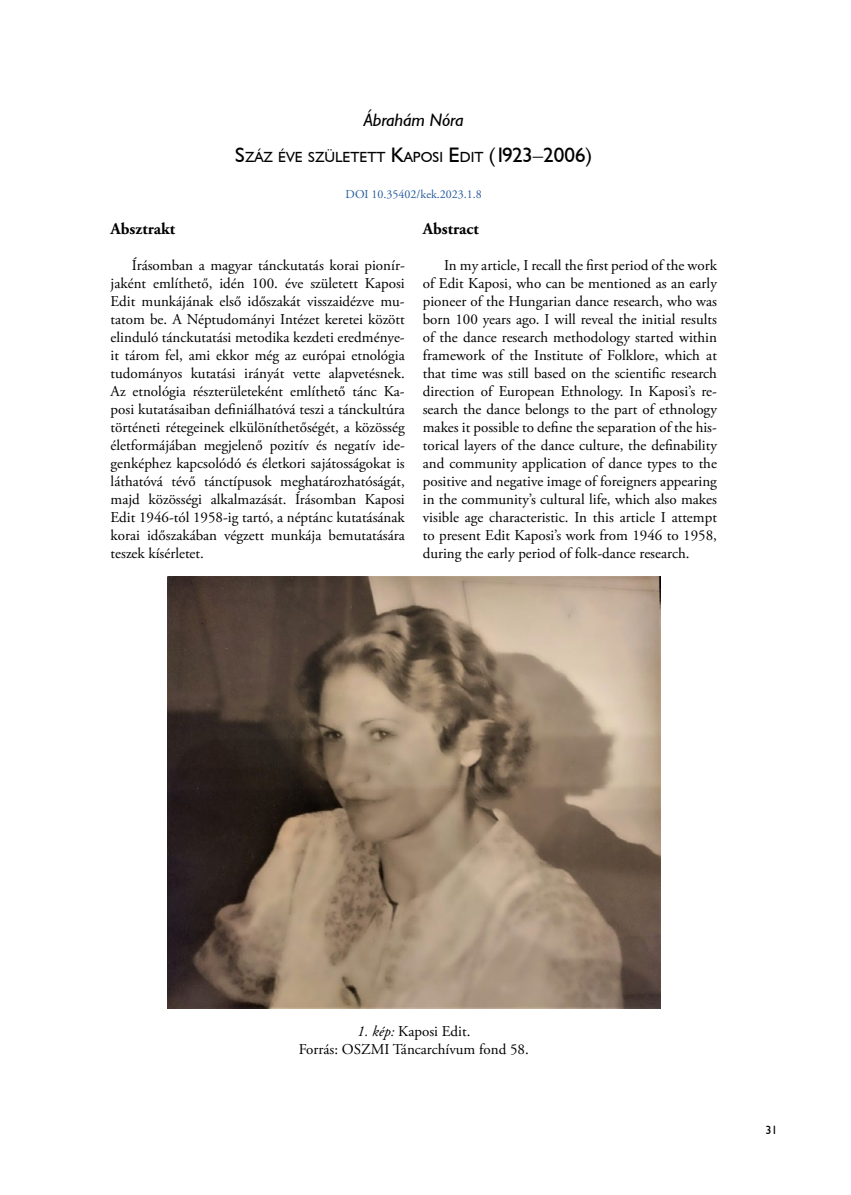
<style>
.page{position:relative;width:851px;height:1195px;background:#fff}
.page>*{position:absolute;margin:0;border:0;box-sizing:border-box;transform-origin:0 0}
.t1{font:italic 18px "Humanist 521 PFL";color:#000}
.t2{font:700 16.5px "Adobe Garamond Pro";color:#000}
.t3{font:15px/18px "Adobe Garamond Pro";color:#000;text-align:justify}
.t4{font:14.7px "Humanist 521 PFL";color:#000}
.t5{font:12px "Adobe Garamond Pro";color:#245c9c}
.t6{font:12px "Humanist 521 PFL";color:#000}
.s1{font-size:21px}
.s2{font-style:italic}
</style>
<div class="page">
<img style="left:167px;top:576px;width:493px;height:432px">
<p class="t1" style="left:364px;top:109px;width:101px">Ábrahám Nóra</p>
<p class="t4" style="left:235px;top:148px;width:358px"><span class="s1">S</span>ZÁZ ÉVE SZÜLETETT <span class="s1">K</span>APOSI <span class="s1">E</span> DIT <span class="s1">(1923–2006)</span></p>
<p class="t5" style="left:345px;top:187px;width:138px">DOI 10.35402/kek.2023.1.8</p>
<p class="t2" style="left:111px;top:219px;width:66px">Absztrakt</p>
<p class="t3" style="left:111px;top:257px;width:295px;text-indent:21px">Írásomban a magyar tánckutatás korai pionír&shy;jaként említhető, idén 100. éve született Kaposi Edit munkájának első időszakát visszaidézve mu&shy;tatom be. A Néptudományi Intézet keretei között elinduló tánckutatási metodika kezdeti eredménye&shy;it tárom fel, ami ekkor még az európai etnológia tudományos kutatási irányát vette alapvetésnek.<br>Az etnológia részterületeként említhető tánc Ka&shy;posi kutatásaiban definiálhatóvá teszi a tánckultúra történeti rétegeinek elkülöníthetőségét, a közösség életformájában megjelenő pozitív és negatív ide&shy;genképhez kapcsolódó és életkori sajátosságokat is láthatóvá tévő tánctípusok meghatározhatóságát, majd közösségi alkalmazását. Írásomban Kaposi Edit 1946-tól 1958-ig tartó, a néptánc kutatásának korai időszakában végzett munkája bemutatására teszek kísérletet.</p>
<p class="t2" style="left:423px;top:219px;width:57px">Abstract</p>
<p class="t3" style="left:423px;top:257px;width:295px;text-indent:21px">In my article, I recall the first period of the work of Edit Kaposi, who can be mentioned as an early pioneer of the Hungarian dance research, who was born 100 years ago. I will reveal the initial results of the dance research methodology started within framework of the Institute of Folklore, which at that time was still based on the scientific research direction of European Ethnology. In Kaposi’s re&shy;search the dance belongs to the part of ethnology makes it possible to define the separation of the his&shy;torical layers of the dance culture, the definability and community application of dance types to the positive and negative image of foreigners appearing in the community’s cultural life, which also makes visible age characteristic. In this article I attempt to present Edit Kaposi’s work from 1946 to 1958, during the early period of folk-dance research.</p>
<p class="t3" style="left:299px;top:1022px;width:231px;text-align:center"><span class="s2">1. kép:</span> Kaposi Edit.<br>Forrás: OSZMI Táncarchívum fond 58.</p>
<p class="t6" style="left:765px;top:1123px;width:14px">31</p>
</div>
